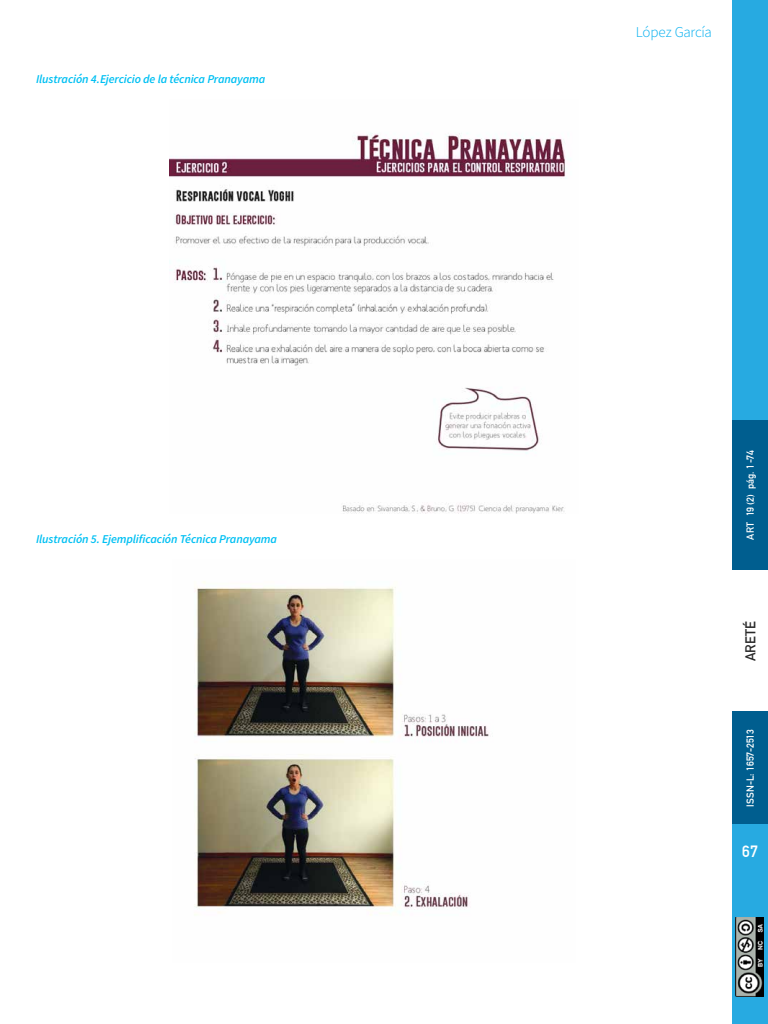
<style>
.page{position:relative;width:768px;height:1024px;background:#fff}
.page>*{position:absolute;margin:0;border:0;box-sizing:border-box;transform-origin:0 0}
.t1{font:700 16px "DIN Alternate";color:#fff}
.t2{font:300 15px "Source Sans Pro";letter-spacing:-.015em;color:#00aeef}
.t3{font:700 14px "DIN Alternate";letter-spacing:.01em;color:#2a2a2a}
.t4{font:italic 600 12px "Source Sans Pro";letter-spacing:-.01em;color:#00c0f3}
.t5{font:700 10px "DIN Alternate";letter-spacing:.005em;color:#fff}
</style>
<div class="page">
<img style="left:169px;top:133px;width:398px;height:381px">
<img style="left:194px;top:581px;width:295px;height:334px">
<div style="left:732px;top:0;width:36px;height:570px;background:#27aae1"></div>
<div style="left:732px;top:712px;width:36px;height:312px;background:#27aae1"></div>
<img style="left:736px;top:917px;width:27px;height:80px">
<div style="left:732px;top:712px;width:36px;height:112px;background:#005e8f"></div>
<div style="left:732px;top:420px;width:36px;height:150px;background:#005e8f"></div>
<p class="t4" style="left:36px;top:71px;width:231px">Ilustración 4.Ejercicio de la técnica Pranayama</p>
<p class="t4" style="left:36px;top:531px;width:243px">Ilustración 5. Ejemplificación Técnica Pranayama</p>
<p class="t2" style="left:636px;top:23px;width:78px">López García</p>
<p class="t5" style="left:743px;top:540px;width:91px;rotate:-90deg">ART 19 (2) pág. 1-74</p>
<p class="t3" style="left:740px;top:661px;width:42px;rotate:-90deg">ARETÉ</p>
<p class="t5" style="left:743px;top:807px;width:79px;rotate:-90deg">ISSN-L: 1657-2513</p>
<h1 class="t1" style="left:742px;top:839px;width:17px">67</h1>
</div>
